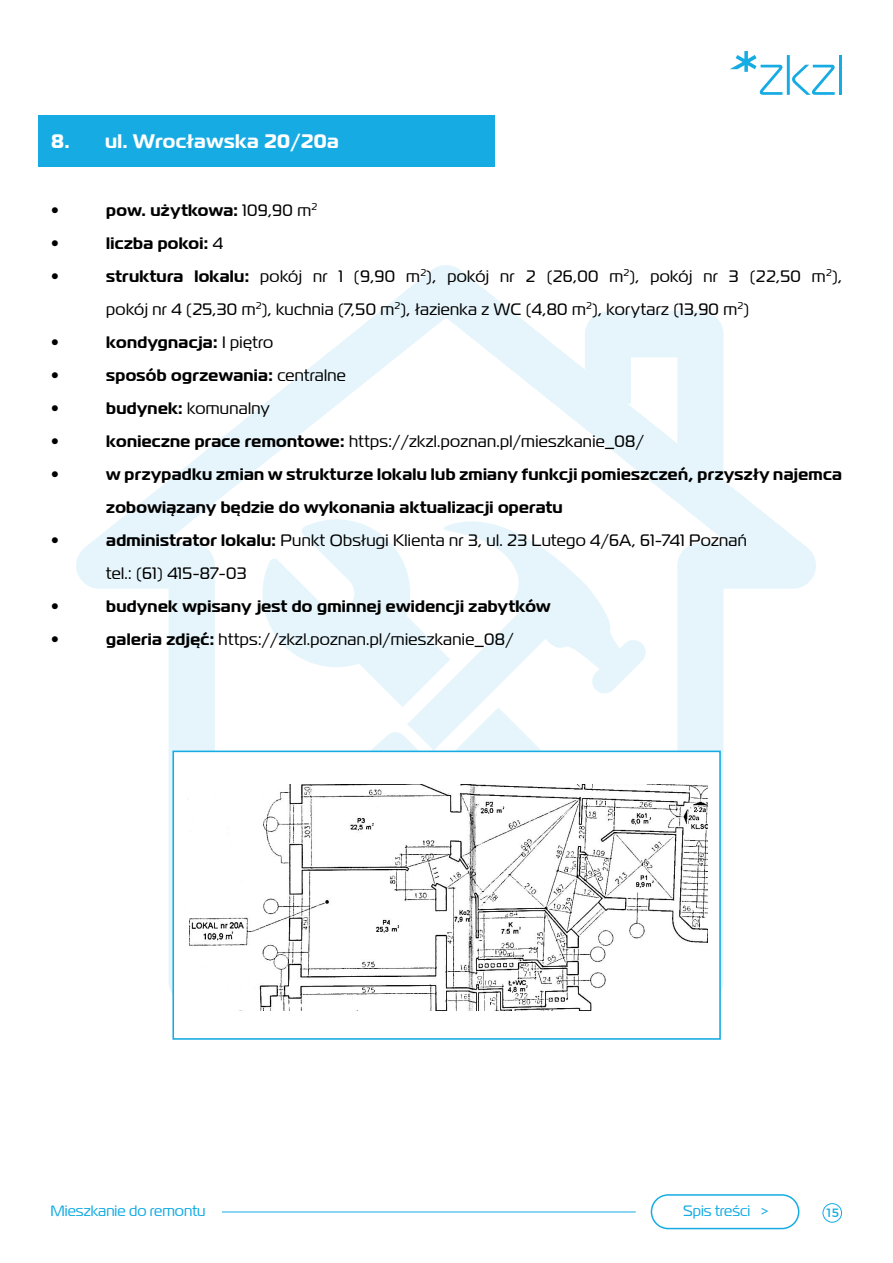
<style>
.page{position:relative;width:893px;height:1263px;background:#fff}
.page>*{position:absolute;margin:0;border:0;box-sizing:border-box;transform-origin:0 0}
.t1{font:700 19.5px "Magistral";letter-spacing:.02em;color:#fff}
.t2{font:16.5px/33px "Magistral";letter-spacing:.02em;color:#000}
.t3{font:700 16.5px/33px "Magistral";letter-spacing:.02em;color:#000}
.t4{font:15px "Magistral";color:#16ace3}
.t5{font:12px "Montserrat";color:#16ace3}
.s1{font-weight:400}
.s2{font-weight:700}
</style>
<div class="page">
<div style="left:823px;top:1203px;width:19px;height:19px;border:1px solid #16ace3;border-radius:50%"></div>
<hr style="left:222px;top:1211px;width:414px;height:1px;background:#16ace3">
<hr style="left:839px;top:55px;width:3px;height:40px;background:#16ace3">
<svg style="left:730px;top:51px;width:105px;height:44px"></svg>
<svg style="left:76px;top:265px;width:740px;height:728px"></svg>
<svg style="left:260px;top:519px;width:385px;height:231px"></svg>
<div style="left:651px;top:1194px;width:148px;height:35px;border:2px solid #16ace3;border-radius:17px"></div>
<div style="left:38px;top:116px;width:457px;height:51px;background:#16ace3"></div>
<div style="left:172px;top:750px;width:549px;height:290px;background:#fff;border:2px solid #16ace3"></div>
<img style="left:188px;top:784px;width:520px;height:226px">
<p class="t1" style="left:51px;top:129px;width:289px">8. ul. Wrocławska 20/20a</p>
<p class="t3" style="left:51px;top:194px;width:9px">•</p>
<p class="t3" style="left:106px;top:194px;width:212px">pow. użytkowa: <span class="s1">109,90 m</span><sup>2</sup></p>
<p class="t3" style="left:51px;top:227px;width:9px">•</p>
<p class="t3" style="left:106px;top:227px;width:118px">liczba pokoi: <span class="s1">4</span></p>
<p class="t3" style="left:51px;top:260px;width:9px">•</p>
<p class="t2" style="left:106px;top:260px;width:737px"><span class="s2">struktura lokalu:</span> pokój nr 1 (9,90 m<sup>2</sup>), pokój nr 2 (26,00 m<sup>2</sup>), pokój nr 3 (22,50 m<sup>2</sup>), pokój nr 4 (25,30 m<sup>2</sup>), kuchnia (7,50 m<sup>2</sup>), łazienka z WC (4,80 m<sup>2</sup>), korytarz (13,90 m<sup>2</sup>)</p>
<p class="t3" style="left:51px;top:326px;width:9px">•</p>
<p class="t3" style="left:106px;top:326px;width:168px">kondygnacja: <span class="s1">I piętro</span></p>
<p class="t3" style="left:51px;top:359px;width:9px">•</p>
<p class="t3" style="left:106px;top:359px;width:241px">sposób ogrzewania: <span class="s1">centralne</span></p>
<p class="t3" style="left:51px;top:392px;width:9px">•</p>
<p class="t2" style="left:106px;top:392px;width:165px"><span class="s2">budynek:</span> komunalny</p>
<p class="t3" style="left:51px;top:425px;width:9px">•</p>
<p class="t2" style="left:106px;top:425px;width:539px"><span class="s2">konieczne prace remontowe:</span> https://zkzl.poznan.pl/mieszkanie_08/</p>
<p class="t3" style="left:51px;top:458px;width:9px">•</p>
<p class="t3" style="left:106px;top:458px;width:737px">w przypadku zmian w strukturze lokalu lub zmiany funkcji pomieszczeń, przyszły najemca zobowiązany będzie do wykonania aktualizacji operatu</p>
<p class="t3" style="left:51px;top:524px;width:9px">•</p>
<p class="t2" style="left:106px;top:524px;width:642px"><span class="s2">administrator lokalu:</span> Punkt Obsługi Klienta nr 3, ul. 23 Lutego 4/6A, 61-741 Poznań tel.: (61) 415-87-03</p>
<p class="t3" style="left:51px;top:590px;width:9px">•</p>
<p class="t3" style="left:106px;top:590px;width:446px">budynek wpisany jest do gminnej ewidencji zabytków</p>
<p class="t3" style="left:51px;top:623px;width:9px">•</p>
<p class="t2" style="left:106px;top:623px;width:409px"><span class="s2">galeria zdjęć:</span> https://zkzl.poznan.pl/mieszkanie_08/</p>
<p class="t4" style="left:51px;top:1202px;width:156px">Mieszkanie do remontu</p>
<p class="t4" style="left:683px;top:1202px;width:88px">Spis treści &gt;</p>
<p class="t5" style="left:826px;top:1203px;width:15px">15</p>
</div>
